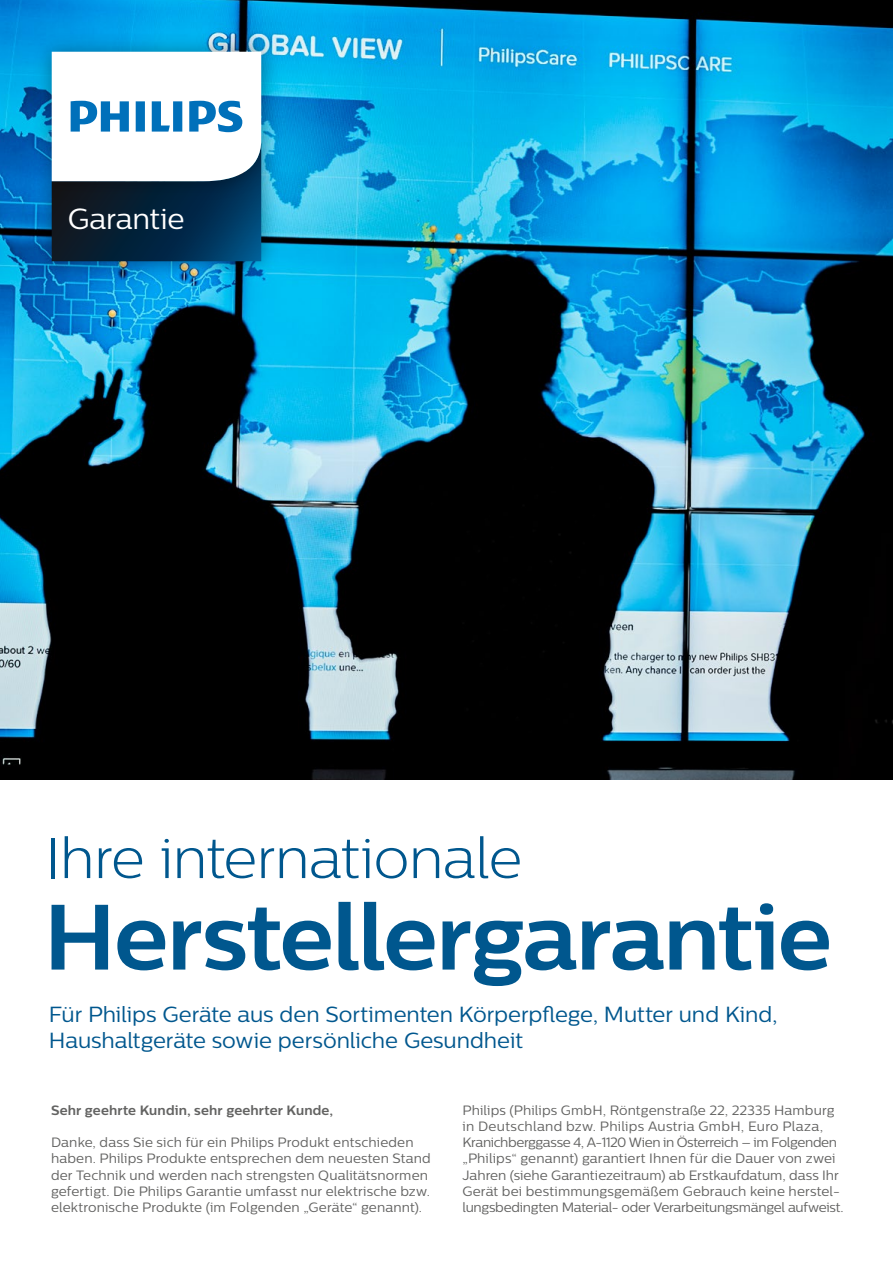
<style>
.page{position:relative;width:893px;height:1263px;background:#fff}
.page>*{position:absolute;margin:0;border:0;box-sizing:border-box;transform-origin:0 0}
.t1{font:700 92.55px "Centrale Sans";letter-spacing:-.02em;color:#00578e}
.t2{font:300 57.15px "Centrale Sans";letter-spacing:-.015em;color:#00578e}
.t3{font:29.1px "Centrale Sans";letter-spacing:-.01em;color:#fff}
.t4{font:21.9px/26.2px "Centrale Sans";letter-spacing:-.005em;color:#00578e}
.t5{font:13.5px/16.2px "Centrale Sans";letter-spacing:.005em;color:#636362}
.t6{font:700 13.5px "Centrale Sans";letter-spacing:.01em;color:#636362}
</style>
<div class="page">
<img style="left:0;top:0;width:893px;height:780px">
<img style="left:27px;top:207px;width:260px;height:79px">
<img style="left:27px;top:27px;width:260px;height:180px">
<svg style="left:52px;top:52px;width:209px;height:209px"></svg>
<h3 class="t3" style="left:68px;top:202px;width:118px">Garantie</h3>
<h2 class="t2" style="left:46px;top:825px;width:478px">Ihre internationale</h2>
<h1 class="t1" style="left:44px;top:881px;width:790px">Herstellergarantie</h1>
<h3 class="t4" style="left:49px;top:1001px;width:730px">Für Philips Geräte aus den Sortimenten Körperpflege, Mutter und Kind,<br>Haushaltgeräte sowie persönliche Gesundheit</h3>
<p class="t6" style="left:51px;top:1102px;width:284px">Sehr geehrte Kundin, sehr geehrter Kunde,</p>
<p class="t5" style="left:51px;top:1134px;width:381px">Danke, dass Sie sich für ein Philips Produkt entschieden haben. Philips Produkte entsprechen dem neuesten Stand der Technik und werden nach strengsten Qualitätsnormen gefertigt. Die Philips Garantie umfasst nur elektrische bzw. elektronische Produkte (im Folgenden „Geräte“ genannt).</p>
<p class="t5" style="left:462px;top:1102px;width:383px">Philips (Philips GmbH, Röntgenstraße 22, 22335 Hamburg in Deutschland bzw. Philips Austria GmbH, Euro Plaza, Kranichberggasse 4, A-1120 Wien in Österreich – im Folgenden „Philips“ genannt) garantiert Ihnen für die Dauer von zwei Jahren (siehe Garantiezeitraum) ab Erstkaufdatum, dass Ihr Gerät bei bestimmungsgemäßem Gebrauch keine herstel&shy;lungsbedingten Material- oder Verarbeitungsmängel aufweist.</p>
</div>
